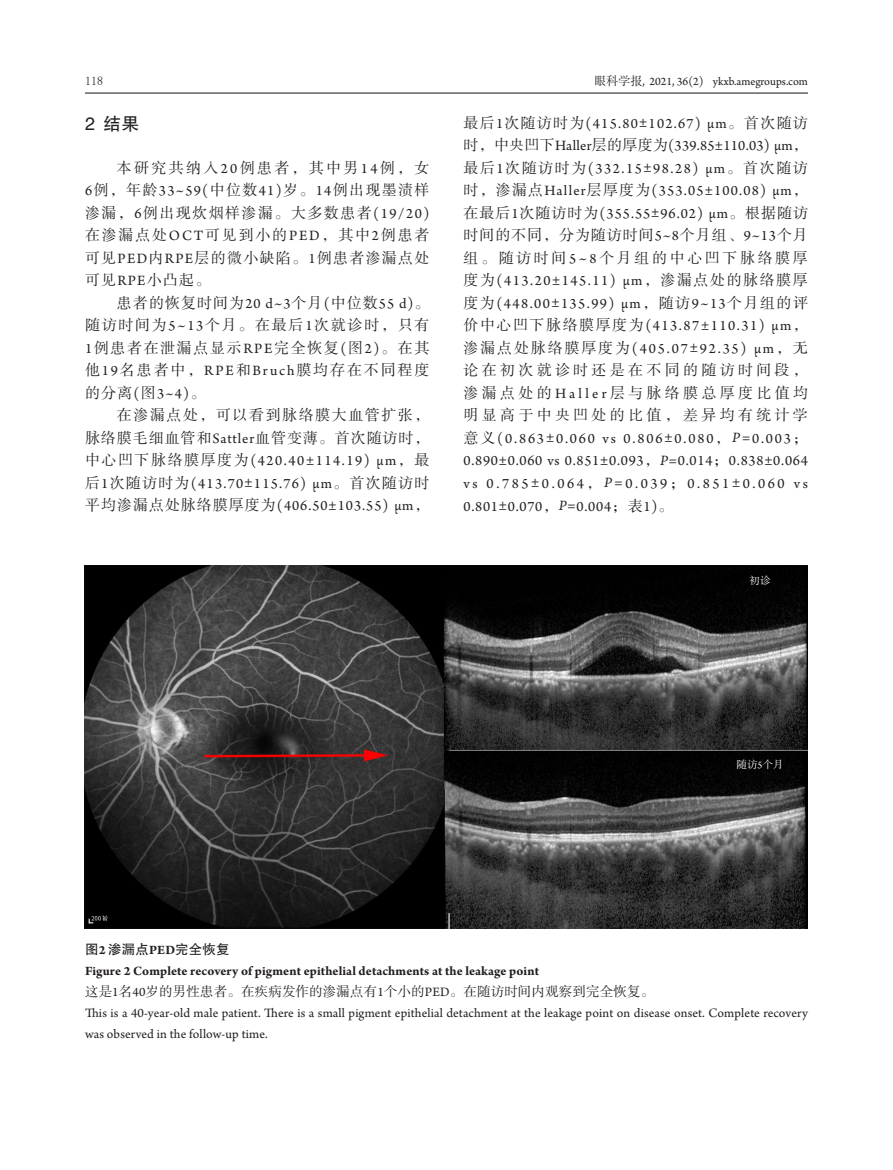
<style>
.page{position:relative;width:893px;height:1170px;background:#fff}
.page>*{position:absolute;margin:0;border:0;box-sizing:border-box;transform-origin:0 0}
.一级标题{font:18px "FZHTK GBK1 0";color:#231f20}
.t1{font:15px/22.5px "Arno Pro";letter-spacing:.055em;color:#231f20;text-align:justify}
.t2{font:15px/22.5px "FZSSK GBK1 0";letter-spacing:.1em;color:#231f20;text-align:justify}
.t3{font:13.5px/21px "Arno Pro";letter-spacing:.01em;color:#231f20}
.t4{font:700 13.5px "Arno Pro";letter-spacing:.005em;color:#231f20}
.t5{font:13.5px "FZSSK GBK1 0";letter-spacing:.01em;color:#231f20}
.t6{font:13.5px "FZHTK GBK1 0";letter-spacing:.01em;color:#231f20}
.t7{font:12px "Arno Pro";color:#231f20}
.t8{font:12px "Sim Sun";color:#231f20}
.t9{font:10.5px "FZSSK GBK1 0";color:#fff}
.s1{font-family:"FZSSK GBK1 0"}
.s2{font-family:"Arno Pro"}
.s3{font-style:italic}
.s4{font-family:"Arno Pro";font-weight:700}
</style>
<div class="page">
<hr style="left:85px;top:92px;width:723px;height:2px;background:#231f20">
<img style="left:85px;top:566px;width:723px;height:362px">
<p class="t8" style="left:85px;top:75px;width:19px">118</p>
<p class="t7" style="left:594px;top:74px;width:215px"><span class="s1">眼科学报</span>, 2021, 36(2) ykxb.amegroups.com</p>
<p class="一级标题" style="left:85px;top:114px;width:56px">2 结果</p>
<p class="t2" style="left:85px;top:157px;width:346px;text-indent:32px">本研究共纳入<span class="s2">20</span>例患者，其中男<span class="s2">14</span>例，女<span class="s2">6</span>例，年龄<span class="s2">33~59(</span>中位数<span class="s2">41)</span>岁。<span class="s2">14</span>例出现墨渍样渗漏，<span class="s2">6</span>例出现炊烟样渗漏。大多数患者<span class="s2">(19/20)</span>在渗漏点处<span class="s2">OCT</span>可见到小的<span class="s2">PED</span>，其中<span class="s2">2</span>例患者可见<span class="s2">PED</span>内<span class="s2">RPE</span>层的微小缺陷。<span class="s2">1</span>例患者渗漏点处可见<span class="s2">RPE</span>小凸起。</p>
<p class="t2" style="left:85px;top:292px;width:346px;text-indent:32px">患者的恢复时间为<span class="s2">20 d~3</span>个月<span class="s2">(</span>中位数<span class="s2">55 d)</span>。随访时间为<span class="s2">5~13</span>个月。在最后<span class="s2">1</span>次就诊时，只有<span class="s2">1</span>例患者在泄漏点显示<span class="s2">RPE</span>完全恢复<span class="s2">(</span>图<span class="s2">2)</span>。在其他<span class="s2">19</span>名患者中，<span class="s2">RPE</span>和<span class="s2">Bruch</span>膜均存在不同程度的分离<span class="s2">(</span>图<span class="s2">3~4)</span>。</p>
<p class="t2" style="left:85px;top:404px;width:346px;text-indent:32px">在渗漏点处，可以看到脉络膜大血管扩张，脉络膜毛细血管和<span class="s2">Sattler</span>血管变薄。首次随访时，中心凹下脉络膜厚度为<span class="s2">(420.40±114.19) µm</span>，最后<span class="s2">1</span>次随访时为<span class="s2">(413.70±115.76) µm</span>。首次随访时平均渗漏点处脉络膜厚度为<span class="s2">(406.50±103.55) µm</span>，</p>
<p class="t1" style="left:463px;top:113px;width:346px"><span class="s1">最后</span>1<span class="s1">次随访时为</span>(415.80±102.67) µm<span class="s1">。首次随访时，中央凹下</span>Haller<span class="s1">层的厚度为</span>(339.85±110.03) µm<span class="s1">，最后</span>1<span class="s1">次随访时为</span>(332.15±98.28) µm<span class="s1">。首次随访时，渗漏点</span>Haller<span class="s1">层厚度为</span>(353.05±100.08) µm<span class="s1">，在最后</span>1<span class="s1">次随访时为</span>(355.55±96.02) µm<span class="s1">。根据随访时间的不同，分为随访时间</span>5~8<span class="s1">个月组、</span>9~13<span class="s1">个月组。随访时间</span>5~8<span class="s1">个月组的中心凹下脉络膜厚度为</span>(413.20±145.11) µm<span class="s1">，渗漏点处的脉络膜厚度为</span>(448.00±135.99) µm<span class="s1">，随访</span>9~13<span class="s1">个月组的评价中心凹下脉络膜厚度为</span>(413.87±110.31) µm<span class="s1">，渗漏点处脉络膜厚度为</span>(405.07±92.35) µm<span class="s1">，无论在初次就诊时还是在不同的随访时间段，渗漏点处的</span>Haller<span class="s1">层与脉络膜总厚度比值均明显高于中央凹处的比值，差异均有统计学意义</span>(0.863±0.060 vs 0.806±0.080<span class="s1">，</span><span class="s3">P=</span>0.003<span class="s1">；</span>0.890±0.060 vs 0.851±0.093<span class="s1">，</span><span class="s3">P=</span>0.014<span class="s1">；</span>0.838±0.064 vs 0.785±0.064<span class="s1">，</span><span class="s3">P=</span>0.039<span class="s1">；</span>0.851±0.060 vs 0.801±0.070<span class="s1">，</span><span class="s3">P=</span>0.004<span class="s1">；表</span>1)<span class="s1">。</span></p>
<p class="t9" style="left:749px;top:574px;width:23px">初诊</p>
<p class="t9" style="left:736px;top:758px;width:49px">随访<span class="s2">5</span>个月</p>
<p class="t6" style="left:85px;top:941px;width:146px">图<span class="s4">2</span> 渗漏点<span class="s4">PED</span>完全恢复</p>
<p class="t4" style="left:85px;top:963px;width:456px">Figure 2 Complete recovery of pigment epithelial detachments at the leakage point</p>
<p class="t5" style="left:85px;top:983px;width:571px">这是<span class="s2">1</span>名<span class="s2">40</span>岁的男性患者。在疾病发作的渗漏点有<span class="s2">1</span>个小的<span class="s2">PED</span>。在随访时间内观察到完全恢复。</p>
<p class="t3" style="left:85px;top:1003px;width:724px">This is a 40-year-old male patient. There is a small pigment epithelial detachment at the leakage point on disease onset. Complete recovery was observed in the follow-up time.</p>
</div>
